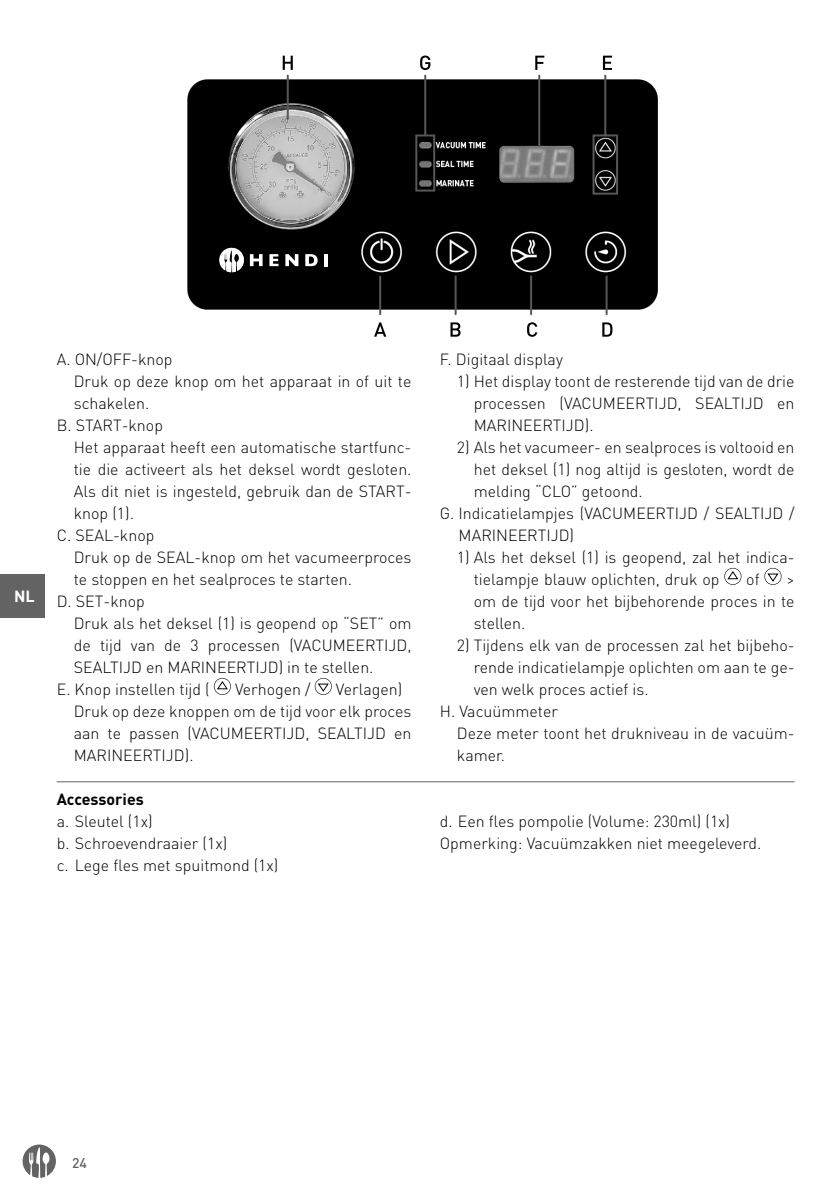
<style>
.page{position:relative;width:840px;height:1191px;background:#fff}
.page>*{position:absolute;margin:0;border:0;box-sizing:border-box;transform-origin:0 0}
.t1{font:300 16px/22px "DIN Pro";color:#000}
.t2{font:700 16px "DIN Pro";color:#000}
.t3{font:700 16px "DIN Pro";color:#fff}
.t4{font:500 14px "DIN Pro";color:#646363}
</style>
<div class="page">
<div style="left:0;top:574px;width:44px;height:43px;background:#646363"></div>
<svg style="left:23px;top:1144px;width:33px;height:33px"></svg>
<img style="left:187px;top:79px;width:470px;height:231px">
<svg style="left:374px;top:322px;width:12px;height:15px"></svg>
<hr style="left:379px;top:276px;width:2px;height:38px;background:#575756">
<hr style="left:454px;top:276px;width:2px;height:38px;background:#575756">
<hr style="left:530px;top:276px;width:2px;height:38px;background:#575756">
<hr style="left:605px;top:276px;width:2px;height:38px;background:#575756">
<svg style="left:282px;top:56px;width:10px;height:14px"></svg>
<hr style="left:286px;top:76px;width:2px;height:43px;background:#575756">
<svg style="left:420px;top:56px;width:10px;height:14px"></svg>
<hr style="left:424px;top:76px;width:2px;height:59px;background:#575756">
<svg style="left:535px;top:56px;width:9px;height:14px"></svg>
<hr style="left:538px;top:76px;width:2px;height:70px;background:#575756">
<svg style="left:450px;top:322px;width:10px;height:15px"></svg>
<svg style="left:527px;top:322px;width:10px;height:15px"></svg>
<svg style="left:602px;top:322px;width:10px;height:15px"></svg>
<div style="left:415px;top:134px;width:20px;height:58px;border:2px solid #575756"></div>
<svg style="left:591px;top:56px;width:27px;height:140px;background:#3b3b3b"></svg>
<hr style="left:324px;top:254px;width:4px;height:12px;background:#fff">
<svg style="left:305px;top:254px;width:12px;height:12px"></svg>
<svg style="left:285px;top:254px;width:13px;height:12px"></svg>
<svg style="left:269px;top:254px;width:9px;height:12px"></svg>
<svg style="left:250px;top:254px;width:12px;height:12px"></svg>
<svg style="left:219px;top:248px;width:25px;height:24px"></svg>
<svg style="left:214px;top:678px;width:17px;height:17px"></svg>
<svg style="left:314px;top:678px;width:17px;height:17px"></svg>
<svg style="left:724px;top:568px;width:17px;height:17px"></svg>
<svg style="left:764px;top:568px;width:17px;height:17px"></svg>
<hr style="left:57px;top:781px;width:737px;height:1px;background:#646363">
<p class="t3" style="left:14px;top:583px;width:22px">NL</p>
<p class="t1" style="left:57px;top:347px;width:117px">A. ON/OFF-knop</p>
<p class="t1" style="left:74px;top:369px;width:339px">Druk op deze knop om het apparaat in of uit te</p>
<p class="t1" style="left:74px;top:391px;width:77px">schakelen.</p>
<p class="t1" style="left:57px;top:413px;width:108px">B. START-knop</p>
<p class="t1" style="left:74px;top:435px;width:339px">Het apparaat heeft een automatische startfunc-</p>
<p class="t1" style="left:74px;top:457px;width:339px">tie die activeert als het deksel wordt gesloten.</p>
<p class="t1" style="left:74px;top:479px;width:339px">Als dit niet is ingesteld, gebruik dan de START-</p>
<p class="t1" style="left:74px;top:501px;width:62px">knop (1).</p>
<p class="t1" style="left:57px;top:523px;width:99px">C. SEAL-knop</p>
<p class="t1" style="left:74px;top:545px;width:339px">Druk op de SEAL-knop om het vacumeerproces</p>
<p class="t1" style="left:74px;top:567px;width:279px">te stoppen en het sealproces te starten.</p>
<p class="t1" style="left:57px;top:589px;width:89px">D. SET-knop</p>
<p class="t1" style="left:74px;top:611px;width:339px">Druk als het deksel (1) is geopend op “SET” om</p>
<p class="t1" style="left:74px;top:633px;width:339px">de tijd van de 3 processen (VACUMEERTIJD,</p>
<p class="t1" style="left:74px;top:655px;width:301px">SEALTIJD en MARINEERTIJD) in te stellen.</p>
<p class="t1" style="left:57px;top:677px;width:154px">E. Knop instellen tijd (</p>
<p class="t1" style="left:235px;top:677px;width:77px">Verhogen /</p>
<p class="t1" style="left:74px;top:677px;width:339px;text-indent:262px">Verlagen)<br>Druk op deze knoppen om de tijd voor elk proces aan te passen (VACUMEERTIJD, SEALTIJD en<br>MARINEERTIJD).</p>
<p class="t1" style="left:439px;top:347px;width:124px">F. Digitaal display</p>
<p class="t1" style="left:473px;top:369px;width:322px;text-align:justify;text-indent:-17px">1) Het display toont de resterende tijd van de drie processen (VACUMEERTIJD, SEALTIJD en MARINEERTIJD).</p>
<p class="t1" style="left:456px;top:435px;width:339px">2) Als het vacumeer- en sealproces is voltooid en</p>
<p class="t1" style="left:473px;top:457px;width:322px">het deksel (1) nog altijd is gesloten, wordt de</p>
<p class="t1" style="left:473px;top:479px;width:170px">melding “CLO” getoond.</p>
<p class="t1" style="left:439px;top:501px;width:356px">G. Indicatielampjes (VACUMEERTIJD / SEALTIJD /</p>
<p class="t1" style="left:458px;top:523px;width:117px">MARINEERTIJD)</p>
<p class="t1" style="left:473px;top:545px;width:322px;text-indent:-17px">1) Als het deksel (1) is geopend, zal het indica&shy;tielampje blauw oplichten, druk op</p>
<p class="t1" style="left:745px;top:567px;width:15px">of</p>
<p class="t1" style="left:473px;top:567px;width:322px;text-align:justify;text-indent:312px">&gt; om de tijd voor het bijbehorende proces in te stellen.</p>
<p class="t1" style="left:456px;top:633px;width:339px">2) Tijdens elk van de processen zal het bijbeho-</p>
<p class="t1" style="left:473px;top:655px;width:322px">rende indicatielampje oplichten om aan te ge-</p>
<p class="t1" style="left:473px;top:677px;width:176px">ven welk proces actief is.</p>
<p class="t1" style="left:439px;top:699px;width:120px">H. Vacuümmeter</p>
<p class="t1" style="left:456px;top:721px;width:339px">Deze meter toont het drukniveau in de vacuüm-</p>
<p class="t1" style="left:456px;top:743px;width:50px">kamer.</p>
<p class="t2" style="left:57px;top:786px;width:88px">Accessories</p>
<p class="t1" style="left:57px;top:809px;width:223px">a. Sleutel (1x)<br>b. Schroevendraaier (1x)<br>c. Lege fles met spuitmond (1x)</p>
<p class="t1" style="left:439px;top:809px;width:323px">d. Een fles pompolie (Volume: 230ml) (1x)<br>Opmerking: Vacuümzakken niet meegeleverd.</p>
<p class="t4" style="left:72px;top:1151px;width:16px">24</p>
</div>
